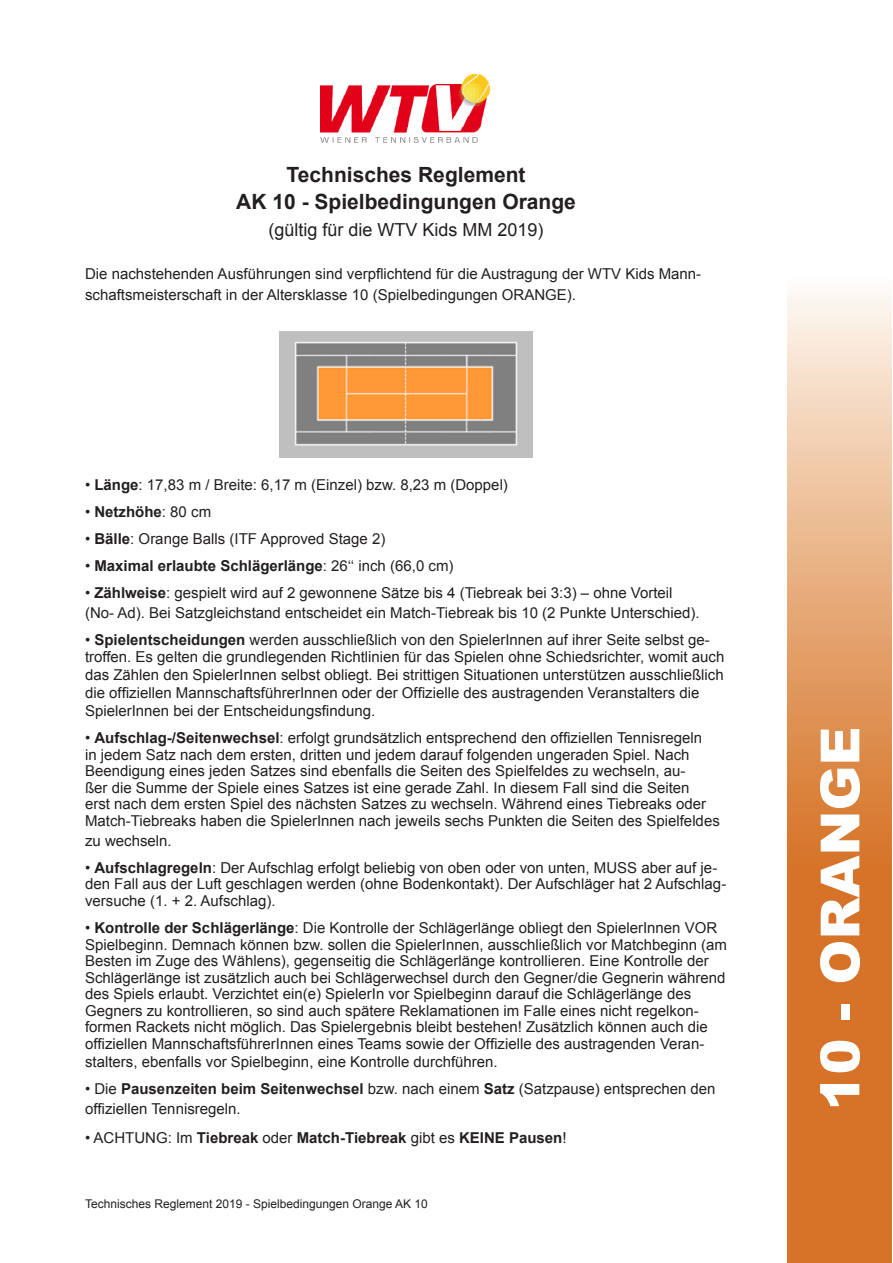
<style>
.page{position:relative;width:893px;height:1263px;background:#fff}
.page>*{position:absolute;margin:0;border:0;box-sizing:border-box;transform-origin:0 0}
.t1{font:900 54px "Arial";color:#fff}
.t2{font:700 21px "Arial";color:#231f20}
.t3{font:18px "Arial";color:#231f20}
.t4{font:15px/16.5px "Arial";color:#231f20}
.t5{font:700 15px "Arial";color:#231f20}
.t6{font:12px "Arial";color:#231f20}
.s1{font-weight:700}
.s2{font-weight:400}
</style>
<div class="page">
<svg style="left:787px;top:293px;width:105px;height:970px;background:#e0975f"></svg>
<img style="left:321px;top:74px;width:170px;height:69px">
<img style="left:279px;top:332px;width:254px;height:125px">
<p class="t2" style="left:287px;top:161px;width:240px">Technisches Reglement</p>
<p class="t2" style="left:236px;top:188px;width:341px">AK 10 - Spielbedingungen Orange</p>
<p class="t3" style="left:269px;top:218px;width:277px">(gültig für die WTV Kids MM 2019)</p>
<p class="t4" style="left:85px;top:263px;width:618px;line-height:21px">Die nachstehenden Ausführungen sind verpflichtend für die Austragung der WTV Kids Mann&shy;schaftsmeisterschaft in der Altersklasse 10 (Spielbedingungen ORANGE).</p>
<p class="t4" style="left:85px;top:477px;width:424px">• <span class="s1">Länge</span>: 17,83 m / Breite: 6,17 m (Einzel) bzw. 8,23 m (Doppel)</p>
<p class="t5" style="left:85px;top:502px;width:128px"><span class="s2">•</span> Netzhöhe<span class="s2">: 80 cm</span></p>
<p class="t4" style="left:85px;top:531px;width:302px">• <span class="s1">Bälle</span>: Orange Balls (ITF Approved Stage 2)</p>
<p class="t5" style="left:85px;top:556px;width:370px"><span class="s2">•</span> Maximal erlaubte Schlägerlänge<span class="s2">: 26‘‘ inch (66,0 cm)</span></p>
<p class="t4" style="left:85px;top:585px;width:589px">• <span class="s1">Zählweise</span>: gespielt wird auf 2 gewonnene Sätze bis 4 (Tiebreak bei 3:3) – ohne Vorteil</p>
<p class="t4" style="left:85px;top:605px;width:616px">(No- Ad). Bei Satzgleichstand entscheidet ein Match-Tiebreak bis 10 (2 Punkte Unterschied).</p>
<p class="t4" style="left:85px;top:632px;width:641px">• <span class="s1">Spielentscheidungen</span> werden ausschließlich von den SpielerInnen auf ihrer Seite selbst ge&shy;troffen. Es gelten die grundlegenden Richtlinien für das Spielen ohne Schiedsrichter, womit auch</p>
<p class="t4" style="left:85px;top:666px;width:640px;line-height:18px">das Zählen den SpielerInnen selbst obliegt. Bei strittigen Situationen unterstützen ausschließlich die offiziellen MannschaftsführerInnen oder der Offizielle des austragenden Veranstalters die<br>SpielerInnen bei der Entscheidungsfindung.</p>
<p class="t4" style="left:85px;top:730px;width:636px">• <span class="s1">Aufschlag-/Seitenwechsel</span>: erfolgt grundsätzlich entsprechend den offiziellen Tennisregeln<br>in jedem Satz nach dem ersten, dritten und jedem darauf folgenden ungeraden Spiel. Nach Beendigung eines jeden Satzes sind ebenfalls die Seiten des Spielfeldes zu wechseln, au-<br>ßer die Summe der Spiele eines Satzes ist eine gerade Zahl. In diesem Fall sind die Seiten<br>erst nach dem ersten Spiel des nächsten Satzes zu wechseln. Während eines Tiebreaks oder Match-Tiebreaks haben die SpielerInnen nach jeweils sechs Punkten die Seiten des Spielfeldes</p>
<p class="t4" style="left:85px;top:832px;width:88px">zu wechseln.</p>
<p class="t4" style="left:85px;top:859px;width:643px">• <span class="s1">Aufschlagregeln</span>: Der Aufschlag erfolgt beliebig von oben oder von unten, MUSS aber auf je&shy;den Fall aus der Luft geschlagen werden (ohne Bodenkontakt). Der Aufschläger hat 2 Aufschlag&shy;versuche (1. + 2. Aufschlag).</p>
<p class="t4" style="left:85px;top:920px;width:643px">• <span class="s1">Kontrolle der Schlägerlänge</span>: Die Kontrolle der Schlägerlänge obliegt den SpielerInnen VOR Spielbeginn. Demnach können bzw. sollen die SpielerInnen, ausschließlich vor Matchbeginn (am Besten im Zuge des Wählens), gegenseitig die Schlägerlänge kontrollieren. Eine Kontrolle der Schlägerlänge ist zusätzlich auch bei Schlägerwechsel durch den Gegner/die Gegnerin während des Spiels erlaubt. Verzichtet ein(e) SpielerIn vor Spielbeginn darauf die Schlägerlänge des Gegners zu kontrollieren, so sind auch spätere Reklamationen im Falle eines nicht regelkon&shy;formen Rackets nicht möglich. Das Spielergebnis bleibt bestehen! Zusätzlich können auch die offiziellen MannschaftsführerInnen eines Teams sowie der Offizielle des austragenden Veran-</p>
<p class="t4" style="left:85px;top:1053px;width:414px">stalters, ebenfalls vor Spielbeginn, eine Kontrolle durchführen.</p>
<p class="t4" style="left:85px;top:1079px;width:632px;line-height:19.8px">• Die <span class="s1">Pausenzeiten beim Seitenwechsel</span> bzw. nach einem <span class="s1">Satz</span> (Satzpause) entsprechen den offiziellen Tennisregeln.</p>
<p class="t5" style="left:85px;top:1127px;width:483px"><span class="s2">• ACHTUNG: Im</span> Tiebreak <span class="s2">oder</span> Match-Tiebreak <span class="s2">gibt es</span> KEINE Pausen<span class="s2">!</span></p>
<p class="t6" style="left:85px;top:1196px;width:344px">Technisches Reglement 2019 - Spielbedingungen Orange AK 10</p>
<p class="t1" style="left:801px;top:1110px;width:385px;rotate:-90deg">10 - ORANGE</p>
</div>
